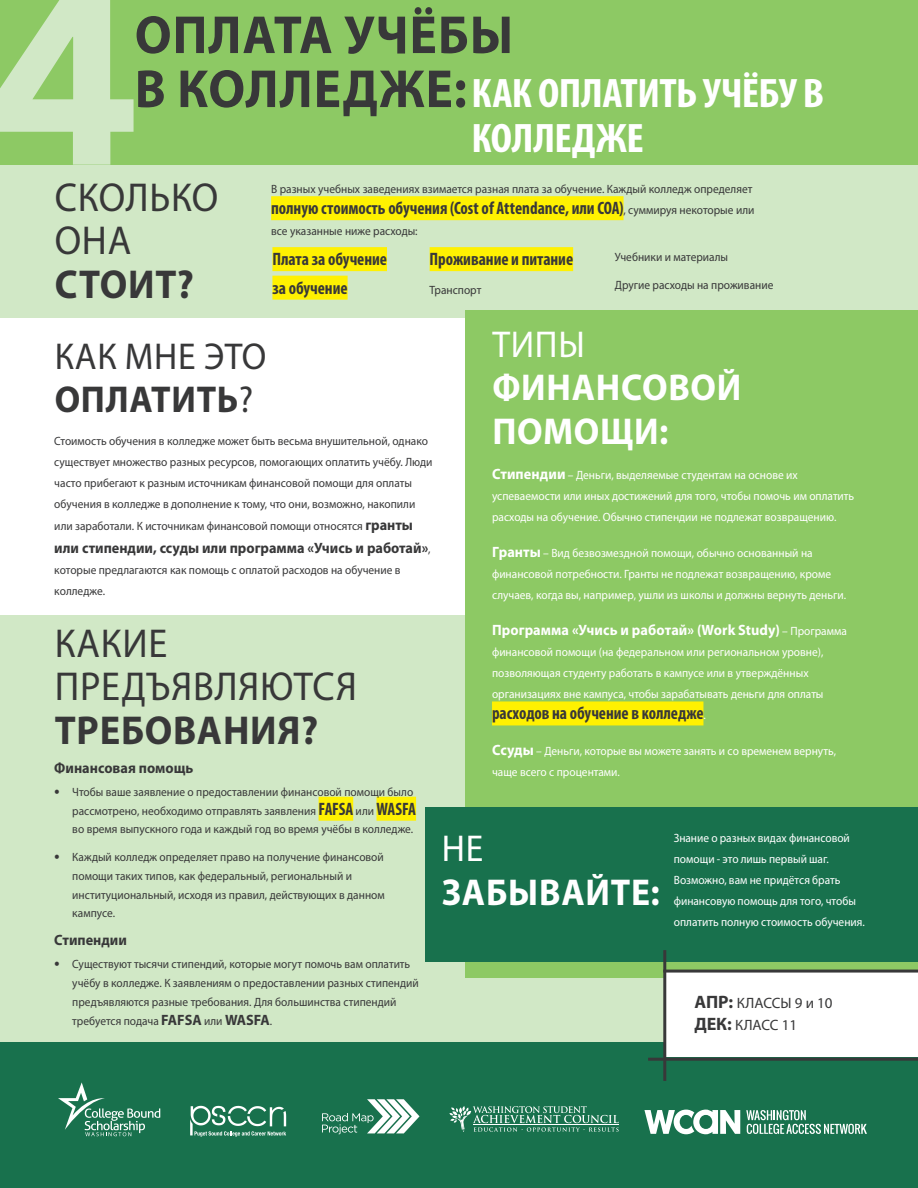
<style>
.page{position:relative;width:918px;height:1188px;background:#fff}
.page>*{position:absolute;margin:0;border:0;box-sizing:border-box;transform-origin:0 0}
.t1{font:700 238.5px "Avenir Next";color:#d1e8c6}
.t2{font:700 54px "Myriad Pro";letter-spacing:.02em;color:#383839;scale:.95 1}
.t3{font:700 condensed 41.4px/45px "Myriad Pro";letter-spacing:-.015em;color:#fff;scale:1.07 1}
.t4{font:40.5px/43.5px "Myriad Pro";letter-spacing:.02em;color:#383839;scale:.95 1}
.t5{font:700 40.5px "Myriad Pro";letter-spacing:.02em;color:#383839;scale:.95 1}
.t6{font:700 37.5px/43.5px "Myriad Pro";letter-spacing:.02em;color:#fff;scale:.95 1}
.t7{font:37.5px/43.5px "Myriad Pro";letter-spacing:.02em;color:#383839;scale:.95 1}
.t8{font:37.5px "Myriad Pro";letter-spacing:.02em;color:#fff;scale:.95 1}
.t9{font:700 condensed 18px/28.5px "Myriad Pro";letter-spacing:-.005em;color:#383839;scale:.95 1}
.t10{font:700 15px "Myriad Pro";color:#383839;scale:.95 1}
.t11{font:700 15px "Myriad Pro";letter-spacing:.005em;color:#fff;scale:.95 1}
.t12{font:15px/22.5px "Myriad Pro";color:#383839}
.t13{font:12px/18.8px "Myriad Pro";color:#383839;scale:.95 1}
.t14{font:12px/21px "Myriad Pro";color:#fff;scale:.95 1}
.s1{font-stretch:normal;font-size:54px;color:#383839}
.s2{font-weight:400;font-stretch:normal;font-size:12px}
.s3{font-weight:700}
.s4{font-weight:700;font-size:15px}
.s5{font-weight:400;font-size:12px}
.s6{font-family:"Avenir LT Std";font-weight:900}
.s7{font-weight:700;font-stretch:condensed;font-size:18px}
.s8{font-weight:400;font-stretch:normal;font-size:12px;color:#fff}
.s9{font-weight:700;font-size:18px}
</style>
<div class="page">
<div style="left:0;top:616px;width:918px;height:571px;background:#d1e8c6"></div>
<div style="left:0;top:113px;width:918px;height:205px;background:#d1e8c6"></div>
<div style="left:271px;top:196px;width:353px;height:24px;background:#fff101"></div>
<div style="left:319px;top:797px;width:34px;height:24px;background:#fff101"></div>
<div style="left:377px;top:797px;width:39px;height:24px;background:#fff101"></div>
<div style="left:466px;top:310px;width:452px;height:668px;background:#8dc964"></div>
<div style="left:492px;top:701px;width:211px;height:24px;background:#fff101"></div>
<div style="left:272px;top:247px;width:115px;height:24px;background:#fff101"></div>
<div style="left:272px;top:276px;width:76px;height:24px;background:#fff101"></div>
<div style="left:430px;top:247px;width:143px;height:24px;background:#fff101"></div>
<div style="left:425px;top:807px;width:493px;height:155px;background:#18714d"></div>
<div style="left:0;top:0;width:918px;height:164px;background:#8dc964"></div>
<div style="left:0;top:1042px;width:918px;height:146px;background:#18714d"></div>
<svg style="left:322px;top:1099px;width:98px;height:35px"></svg>
<svg style="left:644px;top:1110px;width:96px;height:24px"></svg>
<svg style="left:746px;top:1110px;width:121px;height:24px"></svg>
<svg style="left:58px;top:1082px;width:102px;height:54px"></svg>
<svg style="left:449px;top:1106px;width:170px;height:26px"></svg>
<svg style="left:190px;top:1106px;width:96px;height:31px"></svg>
<div style="left:667px;top:970px;width:251px;height:87px;background:#fff"></div>
<hr style="left:663px;top:970px;width:255px;height:3px;background:#383839">
<hr style="left:663px;top:950px;width:3px;height:131px;background:#383839">
<hr style="left:648px;top:1058px;width:270px;height:3px;background:#383839">
<h1 class="t1" style="left:-12px;top:-125px;width:156px">4</h1>
<h2 class="t2" style="left:135px;top:0;width:400px">ОПЛАТА УЧЁБЫ</h2>
<h3 class="t3" style="left:472px;top:70px;width:331px;text-indent:-337px"><span class="s1">В КОЛЛЕДЖЕ:</span> КАК ОПЛАТИТЬ УЧЁБУ В<br>КОЛЛЕДЖЕ</h3>
<h3 class="t4" style="left:55px;top:175px;width:174px">СКОЛЬКО<br>ОНА</h3>
<h3 class="t5" style="left:55px;top:258px;width:148px">СТОИТ?</h3>
<p class="t13" style="left:271px;top:180px;width:508px">В разных учебных заведениях взимается разная плата за обучение. Каждый колледж определяет</p>
<h3 class="t9" style="left:271px;top:194px;width:510px">полную стоимость обучения (Cost of Attendance, или COA)<span class="s2">, суммируя некоторые или</span></h3>
<p class="t13" style="left:271px;top:222px;width:156px">все указанные ниже расходы:</p>
<h3 class="t9" style="left:272px;top:245px;width:122px">Плата за обучение за обучение</h3>
<h3 class="t9" style="left:430px;top:245px;width:153px">Проживание и питание</h3>
<p class="t13" style="left:430px;top:280px;width:56px">Транспорт</p>
<p class="t13" style="left:615px;top:247px;width:121px">Учебники и материалы</p>
<p class="t13" style="left:615px;top:276px;width:168px">Другие расходы на проживание</p>
<h3 class="t7" style="left:55px;top:334px;width:224px">КАК МНЕ ЭТО<br><span class="s3">ОПЛАТИТЬ</span>?</h3>
<p class="t13" style="left:54px;top:430px;width:400px;line-height:21px">Стоимость обучения в колледже может быть весьма внушительной, однако существует множество разных ресурсов, помогающих оплатить учёбу. Люди часто прибегают к разным источникам финансовой помощи для оплаты обучения в колледже в дополнение к тому, что они, возможно, накопили</p>
<p class="t13" style="left:54px;top:517px;width:379px">или заработали. К источникам финансовой помощи относятся <span class="s4">гранты</span></p>
<p class="t10" style="left:54px;top:538px;width:398px">или стипендии, ссуды или программа «Учись и работай»<span class="s5">,</span></p>
<p class="t13" style="left:54px;top:559px;width:366px;line-height:21px">которые предлагаются как помощь с оплатой расходов на обучение в колледже.</p>
<h3 class="t4" style="left:55px;top:621px;width:320px">КАКИЕ<br>ПРЕДЪЯВЛЯЮТСЯ</h3>
<h3 class="t5" style="left:55px;top:704px;width:279px">ТРЕБОВАНИЯ?</h3>
<p class="t10" style="left:54px;top:758px;width:148px">Финансовая помощь</p>
<p class="t13" style="left:72px;top:782px;width:363px;text-indent:-18px"><span class="s6">•</span> Чтобы ваше заявление о предоставлении финансовой помощи было рассмотрено, необходимо отправлять заявления <span class="s7">FAFSA</span> или <span class="s7">WASFA </span>во время выпускного года и каждый год во время учёбы в колледже.</p>
<p class="t13" style="left:72px;top:848px;width:330px;text-indent:-18px"><span class="s6">•</span> Каждый колледж определяет право на получение финансовой помощи таких типов, как федеральный, региональный и институциональный, исходя из правил, действующих в данном кампусе.</p>
<p class="t10" style="left:54px;top:930px;width:78px">Стипендии</p>
<p class="t13" style="left:72px;top:955px;width:366px;text-indent:-18px"><span class="s6">•</span> Существуют тысячи стипендий, которые могут помочь вам оплатить учёбу в колледже. К заявлениям о предоставлении разных стипендий предъявляются разные требования. Для большинства стипендий требуется подача <span class="s4">FAFSA</span> или <span class="s4">WASFA</span>.</p>
<h3 class="t8" style="left:492px;top:321px;width:99px">ТИПЫ</h3>
<h3 class="t6" style="left:492px;top:365px;width:263px">ФИНАНСОВОЙ<br>ПОМОЩИ:</h3>
<p class="t14" style="left:492px;top:465px;width:383px"><span class="s4">Стипендии</span> – Деньги, выделяемые студентам на основе их успеваемости или иных достижений для того, чтобы помочь им оплатить расходы на обучение. Обычно стипендии не подлежат возвращению.</p>
<p class="t14" style="left:492px;top:543px;width:374px"><span class="s4">Гранты</span> – Вид безвозмездной помощи, обычно основанный на финансовой потребности. Гранты не подлежат возвращению, кроме случаев, когда вы, например, ушли из школы и должны вернуть деньги.</p>
<p class="t11" style="left:492px;top:621px;width:375px">Программа «Учись и работай» (Work Study) <span class="s5">– Программа</span></p>
<p class="t14" style="left:492px;top:642px;width:350px">финансовой помощи (на федеральном или региональном уровне), позволяющая студенту работать в кампусе или в утверждённых организациях вне кампуса, чтобы зарабатывать деньги для оплаты</p>
<h3 class="t9" style="left:492px;top:699px;width:227px">расходов на обучение в колледже<span class="s8">.</span></h3>
<p class="t14" style="left:492px;top:741px;width:364px"><span class="s4">Ссуды</span> – Деньги, которые вы можете занять и со временем вернуть, чаще всего с процентами.</p>
<h3 class="t8" style="left:442px;top:825px;width:45px">НЕ</h3>
<h3 class="t6" style="left:442px;top:869px;width:231px">ЗАБЫВАЙТЕ:</h3>
<p class="t14" style="left:674px;top:827px;width:203px">Знание о разных видах финансовой помощи - это лишь первый шаг.<br>Возможно, вам не придётся брать финансовую помощь для того, чтобы оплатить полную стоимость обучения.</p>
<p class="t12" style="left:694px;top:991px;width:140px"><span class="s9">АПР:</span> КЛАССЫ 9 и 10<br><span class="s9">ДЕК:</span> КЛАСС 11</p>
</div>
